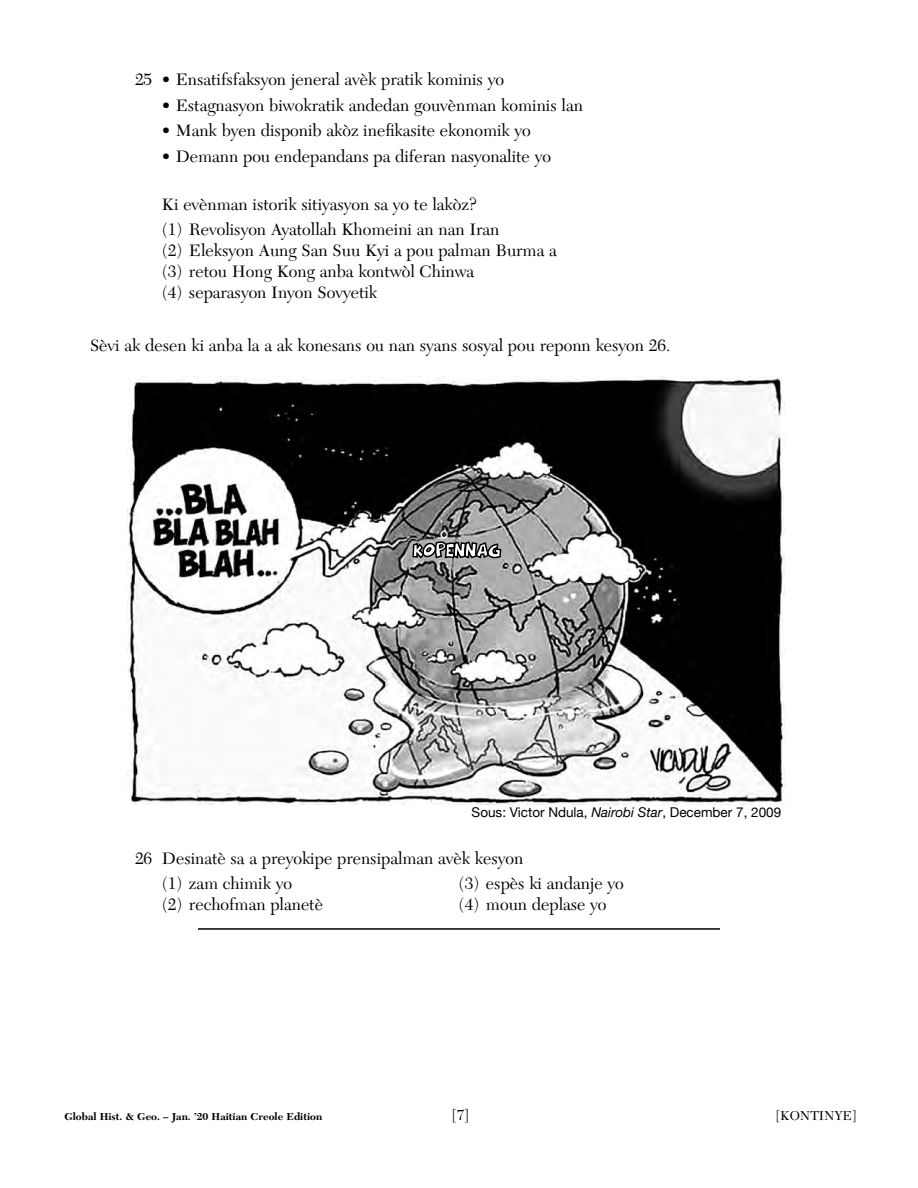
<style>
.page{position:relative;width:918px;height:1188px;background:#fff}
.page>*{position:absolute;margin:0;border:0;box-sizing:border-box;transform-origin:0 0}
._1_-_question_36{font:17.25px "New Caledonia";color:#000}
._1_-_answer_36_two_c{font:17.25px "New Caledonia";color:#000}
._1_-_base{font:17.25px "New Caledonia";color:#000}
.t1{font:15px "New Caledonia";color:#000}
.t2{font:13.5px "Helvetica Neue";color:#000}
.t3{font:13.5px "New Caledonia";color:#000}
.t4{font:700 10.5px "New Caledonia";color:#000}
.t5{font:9px "Comical Cartoon";letter-spacing:-.12em;color:#fff;scale:.8 1}
.s1{font-style:italic}
</style>
<div class="page">
<hr style="left:198px;top:928px;width:522px;height:2px;background:#000">
<img style="left:128px;top:377px;width:657px;height:428px">
<svg style="left:411px;top:539px;width:91px;height:21px"></svg>
<p class="_1_-_question_36" style="left:135px;top:69px;width:371px">25 • Ensatifsfaksyon jeneral avèk pratik kominis yo</p>
<p class="_1_-_question_36" style="left:162px;top:95px;width:422px">• Estagnasyon biwokratik andedan gouvènman kominis lan</p>
<p class="_1_-_question_36" style="left:162px;top:120px;width:370px">• Mank byen disponib akòz inefikasite ekonomik yo</p>
<p class="_1_-_question_36" style="left:162px;top:146px;width:390px">• Demann pou endepandans pa diferan nasyonalite yo</p>
<p class="_1_-_question_36" style="left:162px;top:194px;width:316px">Ki evènman istorik sitiyasyon sa yo te lakòz?</p>
<p class="_1_-_answer_36_two_c" style="left:162px;top:219px;width:339px">(1) Revolisyon Ayatollah Khomeini an nan Iran</p>
<p class="_1_-_answer_36_two_c" style="left:162px;top:240px;width:396px">(2) Eleksyon Aung San Suu Kyi a pou palman Burma a</p>
<p class="_1_-_answer_36_two_c" style="left:162px;top:261px;width:314px">(3) retou Hong Kong anba kontwòl Chinwa</p>
<p class="_1_-_answer_36_two_c" style="left:162px;top:282px;width:217px">(4) separasyon Inyon Sovyetik</p>
<p class="_1_-_base" style="left:90px;top:335px;width:582px">Sèvi ak desen ki anba la a ak konesans ou nan syans sosyal pou reponn kesyon 26.</p>
<p class="t5" style="left:413px;top:545px;width:112px">KOPENNAG</p>
<p class="t2" style="left:472px;top:803px;width:311px">Sous: Victor Ndula, <span class="s1">Nairobi Star</span>, December 7, 2009</p>
<p class="_1_-_question_36" style="left:135px;top:848px;width:390px">26 Desinatè sa a preyokipe prensipalman avèk kesyon</p>
<p class="_1_-_answer_36_two_c" style="left:162px;top:873px;width:132px">(1) zam chimik yo</p>
<p class="_1_-_answer_36_two_c" style="left:459px;top:873px;width:166px">(3) espès ki andanje yo</p>
<p class="_1_-_answer_36_two_c" style="left:162px;top:894px;width:163px">(2) rechofman planetè</p>
<p class="_1_-_answer_36_two_c" style="left:459px;top:894px;width:149px">(4) moun deplase yo</p>
<p class="t4" style="left:64px;top:1110px;width:259px">Global Hist. &amp; Geo. – Jan. ’20 Haitian Creole Edition</p>
<p class="t1" style="left:452px;top:1106px;width:19px">[7]</p>
<p class="t3" style="left:776px;top:1108px;width:82px">[KONTINYE]</p>
</div>
